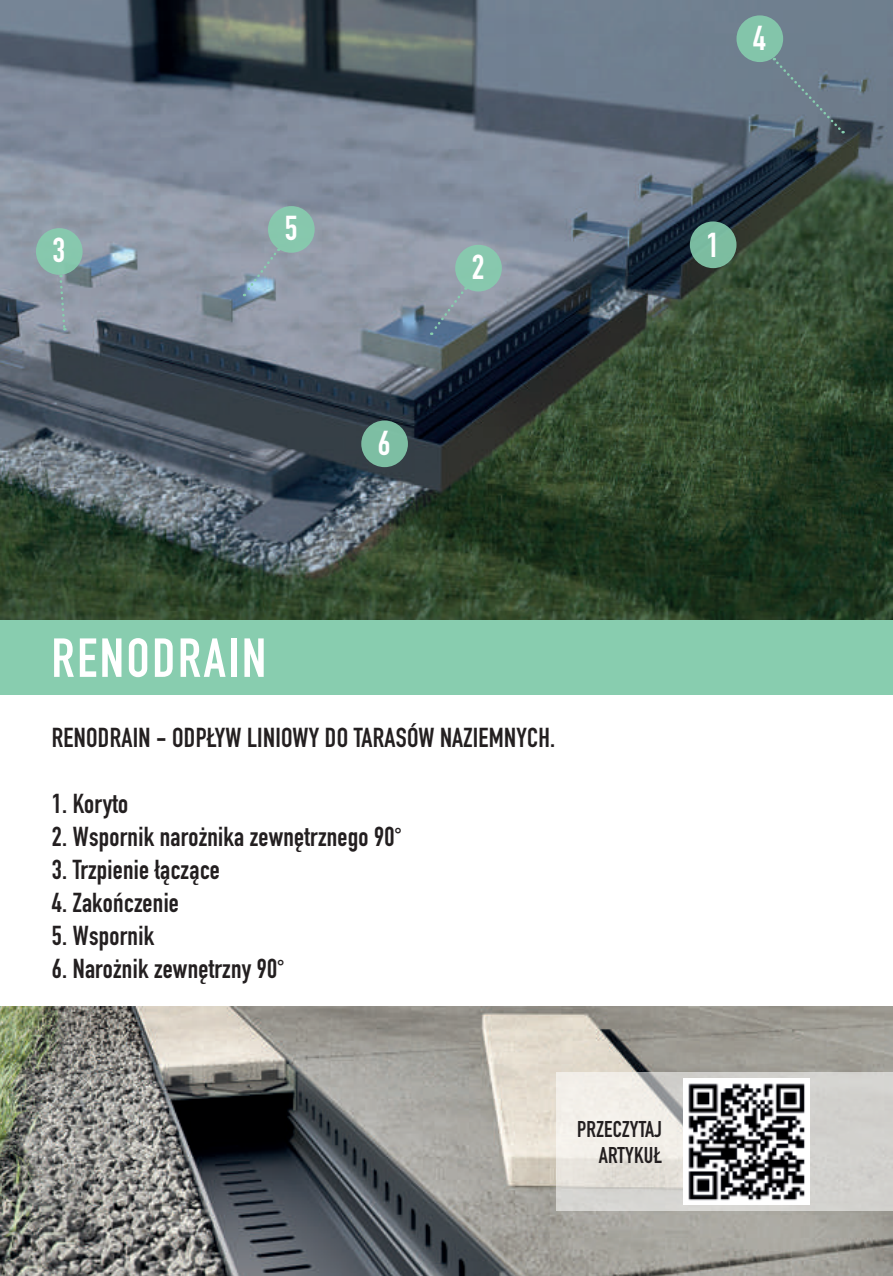
<style>
.page{position:relative;width:893px;height:1276px;background:#fff}
.page>*{position:absolute;margin:0;border:0;box-sizing:border-box;transform-origin:0 0}
.t1{font:700 54px "DIN Condensed";letter-spacing:.05em;color:#fff}
.t2{font:700 34.2px "DIN Condensed";color:#fff}
.t3{font:700 27px "DIN Condensed";letter-spacing:.01em;color:#231f20}
.t4{font:700 22.5px/25.5px "DIN Condensed";letter-spacing:.01em;color:#231f20;text-align:right}
.s1{font-size:25.5px}
</style>
<div class="page">
<img style="left:0;top:1006px;width:893px;height:270px">
<svg style="left:556px;top:1072px;width:337px;height:138px;background:#dddbd7"></svg>
<img style="left:0;top:0;width:892px;height:620px">
<div style="left:0;top:620px;width:893px;height:74px;background:#88cdaf"></div>
<div style="left:36px;top:228px;width:47px;height:47px;background:#86cdae;border-radius:50%"></div>
<div style="left:361px;top:420px;width:47px;height:47px;background:#7dbea3;border-radius:50%"></div>
<div style="left:690px;top:221px;width:46px;height:47px;background:#7cbca0;border-radius:50%"></div>
<svg style="left:58px;top:275px;width:9px;height:55px"></svg>
<div style="left:736px;top:15px;width:47px;height:47px;background:#83c5aa;border-radius:50%"></div>
<svg style="left:774px;top:58px;width:70px;height:76px;background:#6a7a88"></svg>
<svg style="left:429px;top:287px;width:37px;height:48px;background:#7e8e9f"></svg>
<div style="left:455px;top:245px;width:47px;height:46px;background:#86cdae;border-radius:50%"></div>
<svg style="left:242px;top:248px;width:37px;height:48px;background:#92a4b5"></svg>
<div style="left:268px;top:206px;width:47px;height:47px;background:#86cdae;border-radius:50%"></div>
<img style="left:684px;top:1078px;width:125px;height:126px">
<p class="t2" style="left:53px;top:227px;width:14px">3</p>
<p class="t2" style="left:285px;top:205px;width:14px">5</p>
<p class="t2" style="left:378px;top:420px;width:14px">6</p>
<p class="t2" style="left:472px;top:244px;width:14px">2</p>
<p class="t2" style="left:753px;top:15px;width:14px">4</p>
<p class="t2" style="left:706px;top:222px;width:14px">1</p>
<h1 class="t1" style="left:51px;top:621px;width:216px">RENODRAIN</h1>
<p class="t3" style="left:52px;top:719px;width:505px">RENODRAIN - ODPŁYW LINIOWY DO TARASÓW NAZIEMNYCH.</p>
<p class="t3" style="left:52px;top:785px;width:78px">1. Koryto</p>
<p class="t3" style="left:52px;top:818px;width:351px">2. Wspornik narożnika zewnętrznego 90<span class="s1">°</span></p>
<p class="t3" style="left:52px;top:851px;width:170px">3. Trzpienie łączące</p>
<p class="t3" style="left:52px;top:884px;width:129px">4. Zakończenie</p>
<p class="t3" style="left:52px;top:917px;width:104px">5. Wspornik</p>
<p class="t3" style="left:52px;top:950px;width:234px">6. Narożnik zewnętrzny 90<span class="s1">°</span></p>
<p class="t4" style="left:577px;top:1116px;width:86px">PRZECZYTAJ<br>ARTYKUŁ</p>
</div>
